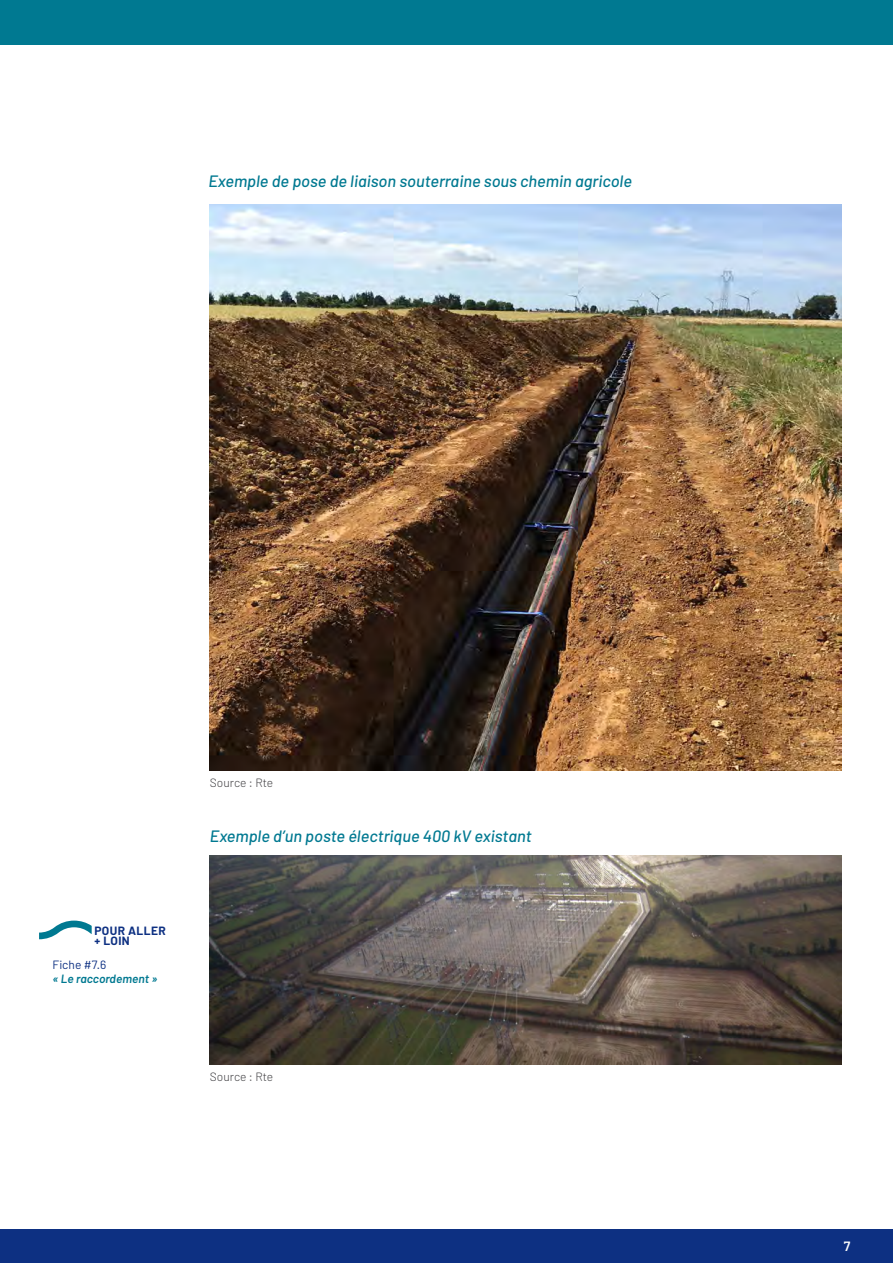
<style>
.page{position:relative;width:893px;height:1263px;background:#fff}
.page>*{position:absolute;margin:0;border:0;box-sizing:border-box;transform-origin:0 0}
.legende_photo{font:italic 500 16.5px "Barlow";color:#007991}
.t1{font:600 13.5px "Barlow";color:#fff}
.note{font:300 12px "Barlow";color:#3e3d40}
.fiche{font:italic 600 12px "Barlow";color:#007991}
.plus_loin{font:700 12px "Barlow";letter-spacing:.03em;color:#0d3082}
.TC{font:12px "Barlow";color:#0d3082}
</style>
<div class="page">
<div style="left:0;top:0;width:893px;height:45px;background:#007991"></div>
<div style="left:0;top:1229px;width:893px;height:34px;background:#0d3082"></div>
<img style="left:210px;top:204px;width:632px;height:566px">
<img style="left:210px;top:855px;width:632px;height:210px">
<svg style="left:39px;top:920px;width:53px;height:19px"></svg>
<p class="legende_photo" style="left:208px;top:170px;width:425px">Exemple de pose de liaison souterraine sous chemin agricole</p>
<p class="plus_loin" style="left:94px;top:923px;width:73px">POUR ALLER</p>
<p class="plus_loin" style="left:94px;top:933px;width:37px">+ LOIN</p>
<p class="TC" style="left:53px;top:957px;width:55px">Fiche #7.6</p>
<p class="fiche" style="left:53px;top:971px;width:106px">« Le raccordement »</p>
<p class="note" style="left:210px;top:775px;width:65px">Source : Rte</p>
<p class="legende_photo" style="left:210px;top:826px;width:323px">Exemple d’un poste électrique 400 kV existant</p>
<p class="note" style="left:210px;top:1069px;width:65px">Source : Rte</p>
<p class="t1" style="left:844px;top:1238px;width:8px">7</p>
</div>
